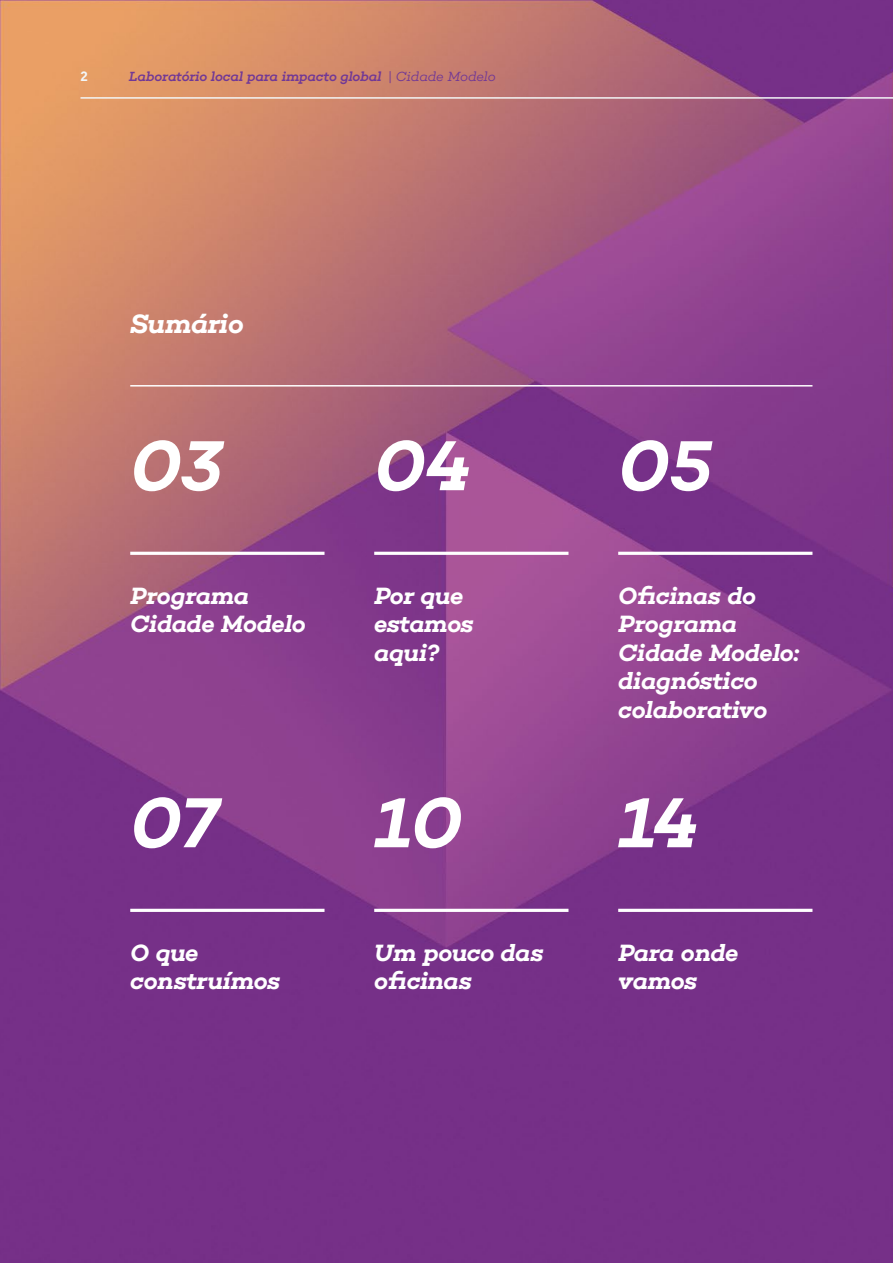
<style>
.page{position:relative;width:893px;height:1263px;background:#fff}
.page>*{position:absolute;margin:0;border:0;box-sizing:border-box;transform-origin:0 0}
.t1{font:italic 600 72px "Choplin";letter-spacing:-.01em;color:#fff}
.Títulos_Principais{font:italic 600 27px "Choplin";letter-spacing:-.025em;color:#fff}
.Títulos_Principais-2{font:italic 600 24px/28.5px "Choplin";letter-spacing:-.025em;color:#fff}
.Notas_de_Rodapé{font:italic 500 13.5px "Choplin";letter-spacing:-.02em;color:#713896}
.t2{font:500 13.5px "Geomanist";color:#f3f6f7}
.s1{font-weight:300;font-style:normal}
.s2{font-weight:300}
</style>
<div class="page">
<img style="left:0;top:0;width:893px;height:1263px">
<hr style="left:80px;top:97px;width:813px;height:2px;background:#f3f6f7">
<hr style="left:130px;top:385px;width:682px;height:1px;background:#fff">
<hr style="left:130px;top:552px;width:194px;height:3px;background:#fff">
<hr style="left:374px;top:909px;width:194px;height:3px;background:#fff">
<hr style="left:374px;top:552px;width:194px;height:3px;background:#fff">
<hr style="left:618px;top:909px;width:194px;height:3px;background:#fff">
<hr style="left:618px;top:552px;width:194px;height:3px;background:#fff">
<hr style="left:130px;top:909px;width:194px;height:3px;background:#fff">
<p class="t2" style="left:81px;top:67px;width:9px">2</p>
<p class="Notas_de_Rodapé" style="left:129px;top:68px;width:369px">Laboratório local para impacto global <span class="s1">|</span> <span class="s2">Cidade Modelo</span></p>
<p class="Títulos_Principais" style="left:130px;top:308px;width:115px">Sumário</p>
<p class="t1" style="left:130px;top:423px;width:93px">03</p>
<p class="t1" style="left:374px;top:423px;width:99px">04</p>
<p class="Títulos_Principais-2" style="left:130px;top:582px;width:177px">Programa<br>Cidade Modelo</p>
<p class="Títulos_Principais-2" style="left:374px;top:582px;width:91px">Por que</p>
<p class="Títulos_Principais-2" style="left:374px;top:610px;width:101px">estamos</p>
<p class="Títulos_Principais-2" style="left:374px;top:639px;width:67px">aqui?</p>
<p class="t1" style="left:130px;top:780px;width:90px">07</p>
<p class="t1" style="left:374px;top:780px;width:89px">10</p>
<p class="t1" style="left:618px;top:423px;width:96px">05</p>
<p class="Títulos_Principais-2" style="left:618px;top:582px;width:183px">Oficinas do<br>Programa<br>Cidade Modelo: diagnóstico colaborativo</p>
<p class="t1" style="left:618px;top:780px;width:83px">14</p>
<p class="Títulos_Principais-2" style="left:130px;top:939px;width:151px">O que construímos</p>
<p class="Títulos_Principais-2" style="left:374px;top:939px;width:171px">Um pouco das oficinas</p>
<p class="Títulos_Principais-2" style="left:618px;top:939px;width:122px">Para onde vamos</p>
</div>
